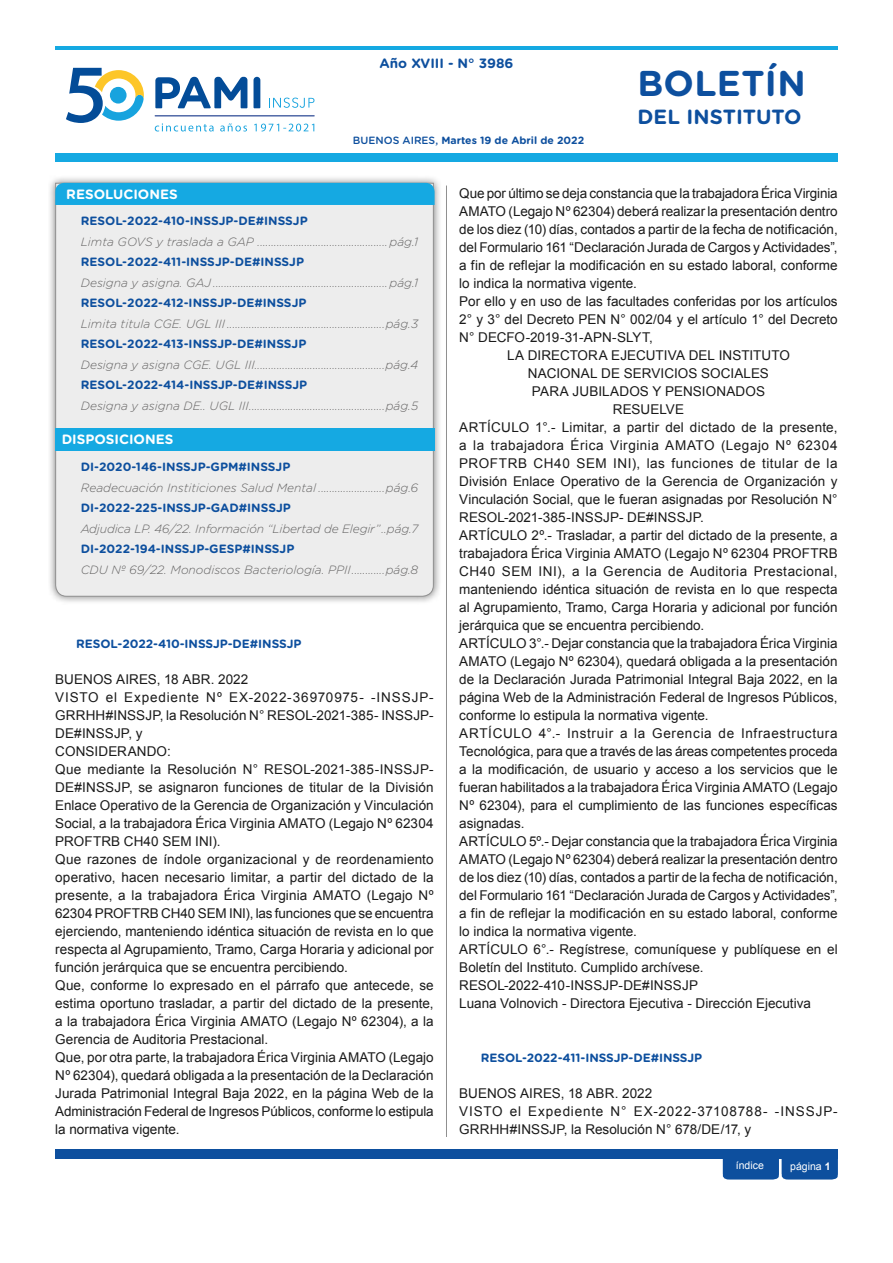
<style>
.page{position:relative;width:893px;height:1263px;background:#fff}
.page>*{position:absolute;margin:0;border:0;box-sizing:border-box;transform-origin:0 0}
.t1{font:700 35.85px "Gotham Rounded";letter-spacing:.01em;color:#0d4f9e}
.t2{font:700 20.55px "Gotham Rounded";color:#0d4f9e}
.t3{font:13.5px/18px "Arial";letter-spacing:.005em;color:#1a1a1a}
.t4{font:13.5px "Arial";letter-spacing:.04em;color:#1a1a1a}
.t5{font:13.5px "Arial";letter-spacing:-.015em;color:#1a1a1a}
.t6{font:13.5px "Arial";letter-spacing:.05em;color:#1a1a1a}
.t7{font:13.5px "Arial";letter-spacing:.035em;color:#1a1a1a}
.t8{font:700 13.5px "Gotham Rounded";color:#fff}
.t9{font:700 13.5px "Gotham Rounded";color:#0d4f9e}
.t10{font:italic 300 12px "Gotham Rounded";color:#646363}
.t11{font:700 12px "Gotham Rounded";color:#0d4f9e}
.t12{font:700 10.5px "Gotham Rounded";color:#0d4f9e}
.t13{font:10.5px "Arial";color:#fff}
.s1{font-weight:500}
.s2{font-weight:700}
</style>
<div class="page">
<div style="left:55px;top:1149px;width:783px;height:10px;background:#0d4f9e"></div>
<div style="left:723px;top:1159px;width:115px;height:20px;background:#0d4f9e"></div>
<div style="left:55px;top:153px;width:783px;height:9px;background:#15a9e2"></div>
<hr style="left:55px;top:46px;width:783px;height:3px;background:#15a9e2">
<svg style="left:254px;top:77px;width:6px;height:31px"></svg>
<svg style="left:269px;top:98px;width:45px;height:10px"></svg>
<svg style="left:155px;top:77px;width:92px;height:31px"></svg>
<svg style="left:155px;top:123px;width:159px;height:8px"></svg>
<hr style="left:155px;top:115px;width:160px;height:1px;background:#213f8e">
<svg style="left:66px;top:68px;width:78px;height:55px"></svg>
<hr style="left:446px;top:186px;width:1px;height:951px;background:#909090">
<div style="left:48px;top:175px;width:394px;height:429px;background:#000;opacity:.52"></div>
<div style="left:55px;top:205px;width:379px;height:392px;background:#ededed"></div>
<svg style="left:55px;top:180px;width:380px;height:25px;background:#2aaddf"></svg>
<div style="left:55px;top:429px;width:380px;height:22px;background:#15a9e2"></div>
<p class="t9" style="left:380px;top:54px;width:135px">Año XVIII - N° 3986</p>
<p class="t12" style="left:353px;top:133px;width:233px"><span class="s1">BUENOS AIRES,</span> Martes 19 de Abril de 2022</p>
<h1 class="t1" style="left:637px;top:57px;width:170px">BOLETÍN</h1>
<h2 class="t2" style="left:637px;top:102px;width:166px">DEL INSTITUTO</h2>
<p class="t8" style="left:66px;top:184px;width:113px">RESOLUCIONES</p>
<p class="t11" style="left:81px;top:212px;width:228px">RESOL-2022-410-INSSJP-DE#INSSJP</p>
<p class="t10" style="left:81px;top:234px;width:339px">Limta GOVS y traslada a GAP ...............................................pág.1</p>
<p class="t11" style="left:81px;top:253px;width:225px">RESOL-2022-411-INSSJP-DE#INSSJP</p>
<p class="t10" style="left:81px;top:275px;width:339px">Designa y asigna. GAJ ...............................................................pág.1</p>
<p class="t11" style="left:81px;top:294px;width:227px">RESOL-2022-412-INSSJP-DE#INSSJP</p>
<p class="t10" style="left:81px;top:316px;width:339px">Limita titula CGE. UGL III .........................................................pág.3</p>
<p class="t11" style="left:81px;top:335px;width:227px">RESOL-2022-413-INSSJP-DE#INSSJP</p>
<p class="t10" style="left:81px;top:357px;width:339px">Designa y asigna CGE. UGL III...............................................pág.4</p>
<p class="t11" style="left:81px;top:376px;width:228px">RESOL-2022-414-INSSJP-DE#INSSJP</p>
<p class="t10" style="left:81px;top:397px;width:339px">Designa y asigna DE.. UGL III.................................................pág.5</p>
<p class="t8" style="left:62px;top:430px;width:113px">DISPOSICIONES</p>
<p class="t11" style="left:81px;top:458px;width:211px">DI-2020-146-INSSJP-GPM#INSSJP</p>
<p class="t10" style="left:81px;top:479px;width:339px">Readecuación Institiciones Salud Mental ........................pág.6</p>
<p class="t11" style="left:81px;top:499px;width:212px">DI-2022-225-INSSJP-GAD#INSSJP</p>
<p class="t10" style="left:81px;top:520px;width:339px">Adjudica LP. 46/22. Información “Libertad de Elegir”..pág.7</p>
<p class="t11" style="left:81px;top:540px;width:215px">DI-2022-194-INSSJP-GESP#INSSJP</p>
<p class="t10" style="left:81px;top:561px;width:339px">CDU Nº 69/22. Monodiscos Bacteriología. PPII............pág.8</p>
<p class="t11" style="left:76px;top:635px;width:227px">RESOL-2022-410-INSSJP-DE#INSSJP</p>
<p class="t3" style="left:55px;top:670px;width:380px">BUENOS AIRES, 18 ABR. 2022<br>VISTO el Expediente Nº EX-2022-36970975- -INSSJP-GRRHH#INSSJP, la Resolución N° RESOL-2021-385- INSSJP-DE#INSSJP, y<br>CONSIDERANDO:<br>Que mediante la Resolución N° RESOL-2021-385-INSSJP-DE#INSSJP, se asignaron funciones de titular de la División Enlace Operativo de la Gerencia de Organización y Vinculación Social, a la trabajadora Érica Virginia AMATO (Legajo Nº 62304<br>PROFTRB CH40 SEM INI).<br>Que razones de índole organizacional y de reordenamiento operativo, hacen necesario limitar, a partir del dictado de la presente, a la trabajadora Érica Virginia AMATO (Legajo Nº 62304 PROFTRB CH40 SEM INI), las funciones que se encuentra ejerciendo, manteniendo idéntica situación de revista en lo que respecta al Agrupamiento, Tramo, Carga Horaria y adicional por función jerárquica que se encuentra percibiendo.<br>Que, conforme lo expresado en el párrafo que antecede, se estima oportuno trasladar, a partir del dictado de la presente, a la trabajadora Érica Virginia AMATO (Legajo Nº 62304), a la Gerencia de Auditoria Prestacional.<br>Que, por otra parte, la trabajadora Érica Virginia AMATO (Legajo Nº 62304), quedará obligada a la presentación de la Declaración Jurada Patrimonial Integral Baja 2022, en la página Web de la Administración Federal de Ingresos Públicos, conforme lo estipula la normativa vigente.</p>
<p class="t5" style="left:459px;top:184px;width:380px">Que por último se deja constancia que la trabajadora Érica Virginia</p>
<p class="t3" style="left:459px;top:202px;width:380px">AMATO (Legajo Nº 62304) deberá realizar la presentación dentro</p>
<p class="t3" style="left:459px;top:220px;width:380px">de los diez (10) días, contados a partir de la fecha de notificación,</p>
<p class="t3" style="left:459px;top:238px;width:380px">del Formulario 161 “Declaración Jurada de Cargos y Actividades”,</p>
<p class="t3" style="left:459px;top:256px;width:380px">a fin de reflejar la modificación en su estado laboral, conforme</p>
<p class="t3" style="left:459px;top:274px;width:179px">lo indica la normativa vigente.</p>
<p class="t3" style="left:459px;top:292px;width:380px">Por ello y en uso de las facultades conferidas por los artículos</p>
<p class="t3" style="left:459px;top:310px;width:380px">2° y 3° del Decreto PEN N° 002/04 y el artículo 1° del Decreto</p>
<p class="t3" style="left:459px;top:328px;width:195px">N° DECFO-2019-31-APN-SLYT,</p>
<p class="t3" style="left:507px;top:346px;width:284px">LA DIRECTORA EJECUTIVA DEL INSTITUTO</p>
<p class="t3" style="left:528px;top:364px;width:242px">NACIONAL DE SERVICIOS SOCIALES</p>
<p class="t3" style="left:532px;top:382px;width:235px">PARA JUBILADOS Y PENSIONADOS</p>
<p class="t3" style="left:613px;top:400px;width:73px">RESUELVE</p>
<p class="t3" style="left:459px;top:418px;width:380px">ARTÍCULO 1°.- Limitar, a partir del dictado de la presente,</p>
<p class="t4" style="left:459px;top:436px;width:380px">a la trabajadora Érica Virginia AMATO (Legajo Nº 62304</p>
<p class="t4" style="left:459px;top:454px;width:380px">PROFTRB CH40 SEM INI), las funciones de titular de la</p>
<p class="t3" style="left:459px;top:472px;width:380px">División Enlace Operativo de la Gerencia de Organización y</p>
<p class="t3" style="left:459px;top:490px;width:380px">Vinculación Social, que le fueran asignadas por Resolución N°</p>
<p class="t3" style="left:459px;top:508px;width:246px">RESOL-2021-385-INSSJP- DE#INSSJP.</p>
<p class="t3" style="left:459px;top:526px;width:380px">ARTÍCULO 2º.- Trasladar, a partir del dictado de la presente, a</p>
<p class="t3" style="left:459px;top:544px;width:380px">trabajadora Érica Virginia AMATO (Legajo Nº 62304 PROFTRB</p>
<p class="t7" style="left:459px;top:562px;width:380px">CH40 SEM INI), a la Gerencia de Auditoria Prestacional,</p>
<p class="t3" style="left:459px;top:580px;width:380px">manteniendo idéntica situación de revista en lo que respecta</p>
<p class="t3" style="left:459px;top:598px;width:380px">al Agrupamiento, Tramo, Carga Horaria y adicional por función</p>
<p class="t3" style="left:459px;top:616px;width:247px">jerárquica que se encuentra percibiendo.</p>
<p class="t3" style="left:459px;top:634px;width:380px">ARTÍCULO 3°.- Dejar constancia que la trabajadora Érica Virginia</p>
<p class="t3" style="left:459px;top:652px;width:380px">AMATO (Legajo Nº 62304), quedará obligada a la presentación</p>
<p class="t3" style="left:459px;top:670px;width:380px">de la Declaración Jurada Patrimonial Integral Baja 2022, en la</p>
<p class="t3" style="left:459px;top:688px;width:380px">página Web de la Administración Federal de Ingresos Públicos,</p>
<p class="t3" style="left:459px;top:706px;width:251px">conforme lo estipula la normativa vigente.</p>
<p class="t6" style="left:459px;top:724px;width:380px">ARTÍCULO 4°.- Instruir a la Gerencia de Infraestructura</p>
<p class="t3" style="left:459px;top:742px;width:380px">Tecnológica, para que a través de las áreas competentes proceda</p>
<p class="t3" style="left:459px;top:760px;width:380px">a la modificación, de usuario y acceso a los servicios que le</p>
<p class="t3" style="left:459px;top:778px;width:380px">fueran habilitados a la trabajadora Érica Virginia AMATO (Legajo</p>
<p class="t3" style="left:459px;top:796px;width:380px">Nº 62304), para el cumplimiento de las funciones específicas</p>
<p class="t3" style="left:459px;top:814px;width:67px">asignadas.</p>
<p class="t3" style="left:459px;top:832px;width:380px">ARTÍCULO 5º.- Dejar constancia que la trabajadora Érica Virginia</p>
<p class="t3" style="left:459px;top:850px;width:380px">AMATO (Legajo Nº 62304) deberá realizar la presentación dentro</p>
<p class="t3" style="left:459px;top:868px;width:380px">de los diez (10) días, contados a partir de la fecha de notificación,</p>
<p class="t3" style="left:459px;top:886px;width:380px">del Formulario 161 “Declaración Jurada de Cargos y Actividades”,</p>
<p class="t3" style="left:459px;top:904px;width:380px">a fin de reflejar la modificación en su estado laboral, conforme</p>
<p class="t3" style="left:459px;top:922px;width:179px">lo indica la normativa vigente.</p>
<p class="t3" style="left:459px;top:940px;width:380px">ARTÍCULO 6°.- Regístrese, comuníquese y publíquese en el</p>
<p class="t3" style="left:459px;top:958px;width:246px">Boletín del Instituto. Cumplido archívese.</p>
<p class="t3" style="left:459px;top:976px;width:240px">RESOL-2022-410-INSSJP-DE#INSSJP</p>
<p class="t3" style="left:459px;top:994px;width:353px">Luana Volnovich - Directora Ejecutiva - Dirección Ejecutiva</p>
<p class="t11" style="left:481px;top:1049px;width:223px">RESOL-2022-411-INSSJP-DE#INSSJP</p>
<p class="t3" style="left:459px;top:1084px;width:380px">BUENOS AIRES, 18 ABR. 2022<br>VISTO el Expediente N° EX-2022-37108788- -INSSJP-<br>GRRHH#INSSJP, la Resolución N° 678/DE/17, y</p>
<p class="t13" style="left:736px;top:1156px;width:30px">índice</p>
<p class="t13" style="left:736px;top:1158px;width:30px">índice</p>
<p class="t13" style="left:790px;top:1157px;width:42px">página <span class="s2">11</span></p>
</div>
